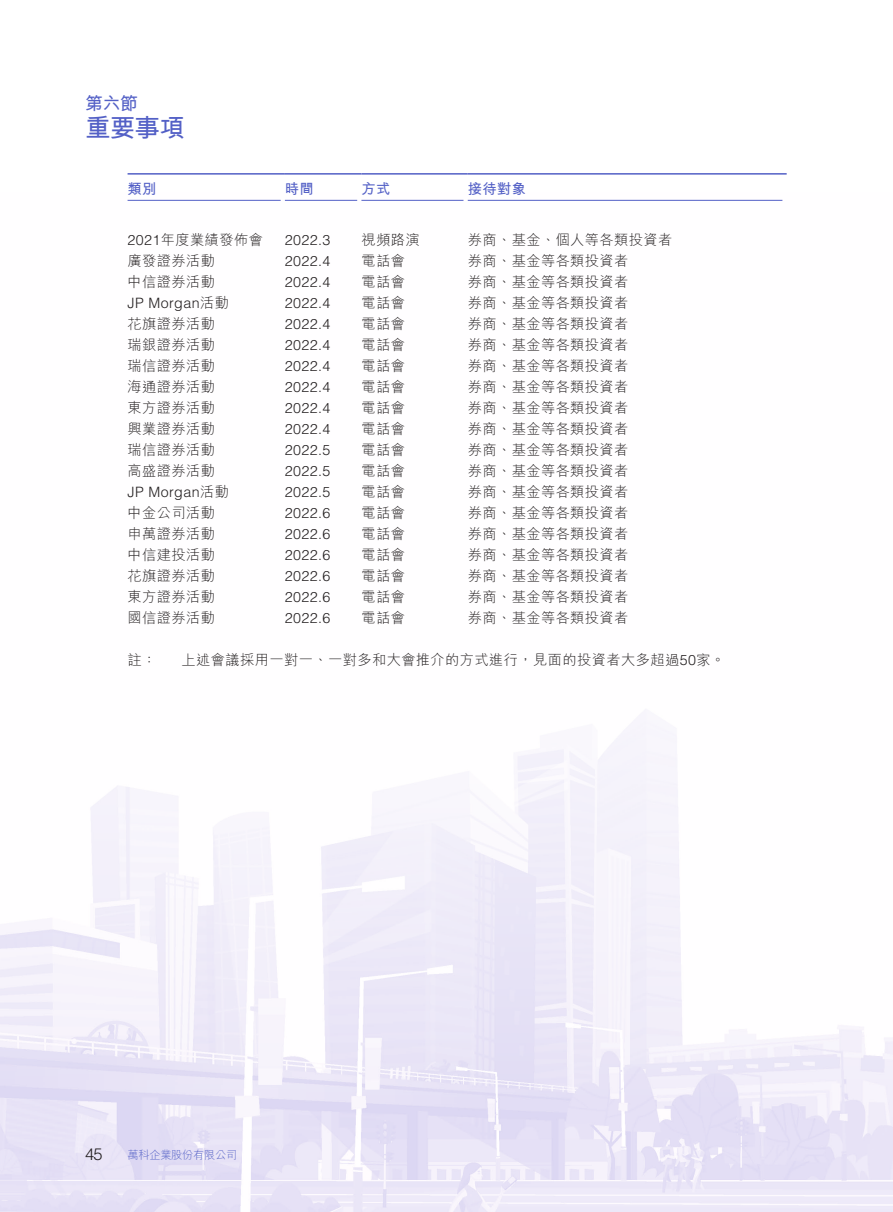
<style>
.page{position:relative;width:893px;height:1212px;background:#fff}
.page>*{position:absolute;margin:0;border:0;box-sizing:border-box;transform-origin:0 0}
.t1{font:700 25.5px "M Hei HK";color:#5360c6}
.t2{font:700 18px "M Hei HK";color:#5360c6}
.t3{font:300 16.5px "Helvetica LT Std";color:#231f20}
.t4{font:300 14.25px "M Hei HK";letter-spacing:.03em;color:#231f20}
.t5{font:300 14.25px "Helvetica LT Std";letter-spacing:.03em;color:#231f20}
.t6{font:700 14.25px "M Hei HK";letter-spacing:.03em;color:#5360c6}
.t7{font:300 11.25px "M Hei HK";letter-spacing:-.03em;color:#5360c6}
.s1{font-family:"Helvetica LT Std"}
.s2{font-family:"M Hei HK"}
</style>
<div class="page">
<img style="left:0;top:199px;width:893px;height:1013px">
<hr style="left:128px;top:173px;width:157px;height:2px;background:#5360c6">
<hr style="left:285px;top:173px;width:76px;height:2px;background:#5360c6">
<hr style="left:361px;top:173px;width:107px;height:2px;background:#5360c6">
<hr style="left:468px;top:173px;width:319px;height:2px;background:#5360c6">
<hr style="left:128px;top:200px;width:153px;height:1px;background:#5360c6">
<hr style="left:285px;top:200px;width:72px;height:1px;background:#5360c6">
<hr style="left:361px;top:200px;width:102px;height:1px;background:#5360c6">
<hr style="left:468px;top:200px;width:314px;height:1px;background:#5360c6">
<p class="t2" style="left:85px;top:90px;width:54px">第六節</p>
<h1 class="t1" style="left:85px;top:109px;width:101px">重要事項</h1>
<p class="t6" style="left:128px;top:178px;width:30px">類別</p>
<p class="t6" style="left:285px;top:178px;width:30px">時間</p>
<p class="t6" style="left:361px;top:178px;width:30px">方式</p>
<p class="t6" style="left:468px;top:178px;width:60px">接待對象</p>
<p class="t4" style="left:128px;top:230px;width:137px"><span class="s1">2021</span>年度業績發佈會</p>
<p class="t5" style="left:285px;top:231px;width:47px">2022.3</p>
<p class="t4" style="left:361px;top:230px;width:60px">視頻路演</p>
<p class="t4" style="left:468px;top:230px;width:206px">券商、基金、個人等各類投資者</p>
<p class="t4" style="left:128px;top:251px;width:89px">廣發證券活動</p>
<p class="t5" style="left:285px;top:252px;width:47px">2022.4</p>
<p class="t4" style="left:361px;top:251px;width:45px">電話會</p>
<p class="t4" style="left:468px;top:251px;width:162px">券商、基金等各類投資者</p>
<p class="t4" style="left:128px;top:272px;width:89px">中信證券活動</p>
<p class="t5" style="left:285px;top:273px;width:47px">2022.4</p>
<p class="t4" style="left:361px;top:272px;width:45px">電話會</p>
<p class="t4" style="left:468px;top:272px;width:162px">券商、基金等各類投資者</p>
<p class="t5" style="left:128px;top:294px;width:103px">JP Morgan<span class="s2">活動</span></p>
<p class="t5" style="left:285px;top:294px;width:47px">2022.4</p>
<p class="t4" style="left:361px;top:293px;width:45px">電話會</p>
<p class="t4" style="left:468px;top:293px;width:162px">券商、基金等各類投資者</p>
<p class="t4" style="left:128px;top:314px;width:89px">花旗證券活動</p>
<p class="t5" style="left:285px;top:315px;width:47px">2022.4</p>
<p class="t4" style="left:361px;top:314px;width:45px">電話會</p>
<p class="t4" style="left:468px;top:314px;width:162px">券商、基金等各類投資者</p>
<p class="t4" style="left:128px;top:335px;width:89px">瑞銀證券活動</p>
<p class="t5" style="left:285px;top:336px;width:47px">2022.4</p>
<p class="t4" style="left:361px;top:335px;width:45px">電話會</p>
<p class="t4" style="left:468px;top:335px;width:162px">券商、基金等各類投資者</p>
<p class="t4" style="left:128px;top:356px;width:89px">瑞信證券活動</p>
<p class="t5" style="left:285px;top:357px;width:47px">2022.4</p>
<p class="t4" style="left:361px;top:356px;width:45px">電話會</p>
<p class="t4" style="left:468px;top:356px;width:162px">券商、基金等各類投資者</p>
<p class="t4" style="left:128px;top:377px;width:89px">海通證券活動</p>
<p class="t5" style="left:285px;top:378px;width:47px">2022.4</p>
<p class="t4" style="left:361px;top:377px;width:45px">電話會</p>
<p class="t4" style="left:468px;top:377px;width:162px">券商、基金等各類投資者</p>
<p class="t4" style="left:128px;top:398px;width:89px">東方證券活動</p>
<p class="t5" style="left:285px;top:399px;width:47px">2022.4</p>
<p class="t4" style="left:361px;top:398px;width:45px">電話會</p>
<p class="t4" style="left:468px;top:398px;width:162px">券商、基金等各類投資者</p>
<p class="t4" style="left:128px;top:419px;width:89px">興業證券活動</p>
<p class="t5" style="left:285px;top:420px;width:47px">2022.4</p>
<p class="t4" style="left:361px;top:419px;width:45px">電話會</p>
<p class="t4" style="left:468px;top:419px;width:162px">券商、基金等各類投資者</p>
<p class="t4" style="left:128px;top:440px;width:89px">瑞信證券活動</p>
<p class="t5" style="left:285px;top:441px;width:47px">2022.5</p>
<p class="t4" style="left:361px;top:440px;width:45px">電話會</p>
<p class="t4" style="left:468px;top:440px;width:162px">券商、基金等各類投資者</p>
<p class="t4" style="left:128px;top:461px;width:89px">高盛證券活動</p>
<p class="t5" style="left:285px;top:462px;width:47px">2022.5</p>
<p class="t4" style="left:361px;top:461px;width:45px">電話會</p>
<p class="t4" style="left:468px;top:461px;width:162px">券商、基金等各類投資者</p>
<p class="t5" style="left:128px;top:483px;width:103px">JP Morgan<span class="s2">活動</span></p>
<p class="t5" style="left:285px;top:483px;width:47px">2022.5</p>
<p class="t4" style="left:361px;top:482px;width:45px">電話會</p>
<p class="t4" style="left:468px;top:482px;width:162px">券商、基金等各類投資者</p>
<p class="t4" style="left:128px;top:503px;width:89px">中金公司活動</p>
<p class="t5" style="left:285px;top:504px;width:47px">2022.6</p>
<p class="t4" style="left:361px;top:503px;width:45px">電話會</p>
<p class="t4" style="left:468px;top:503px;width:162px">券商、基金等各類投資者</p>
<p class="t4" style="left:128px;top:524px;width:89px">申萬證券活動</p>
<p class="t5" style="left:285px;top:525px;width:47px">2022.6</p>
<p class="t4" style="left:361px;top:524px;width:45px">電話會</p>
<p class="t4" style="left:468px;top:524px;width:162px">券商、基金等各類投資者</p>
<p class="t4" style="left:128px;top:545px;width:89px">中信建投活動</p>
<p class="t5" style="left:285px;top:546px;width:47px">2022.6</p>
<p class="t4" style="left:361px;top:545px;width:45px">電話會</p>
<p class="t4" style="left:468px;top:545px;width:162px">券商、基金等各類投資者</p>
<p class="t4" style="left:128px;top:566px;width:89px">花旗證券活動</p>
<p class="t5" style="left:285px;top:567px;width:47px">2022.6</p>
<p class="t4" style="left:361px;top:566px;width:45px">電話會</p>
<p class="t4" style="left:468px;top:566px;width:162px">券商、基金等各類投資者</p>
<p class="t4" style="left:128px;top:587px;width:89px">東方證券活動</p>
<p class="t5" style="left:285px;top:588px;width:47px">2022.6</p>
<p class="t4" style="left:361px;top:587px;width:45px">電話會</p>
<p class="t4" style="left:468px;top:587px;width:162px">券商、基金等各類投資者</p>
<p class="t4" style="left:128px;top:608px;width:89px">國信證券活動</p>
<p class="t5" style="left:285px;top:609px;width:47px">2022.6</p>
<p class="t4" style="left:361px;top:608px;width:45px">電話會</p>
<p class="t4" style="left:468px;top:608px;width:162px">券商、基金等各類投資者</p>
<p class="t4" style="left:128px;top:650px;width:30px">註：</p>
<p class="t4" style="left:182px;top:650px;width:545px">上述會議採用一對一、一對多和大會推介的方式進行，見面的投資者大多超過<span class="s1">50</span>家。</p>
<p class="t3" style="left:85px;top:1144px;width:19px">45</p>
<p class="t7" style="left:128px;top:1146px;width:111px">萬科企業股份有限公司</p>
</div>
